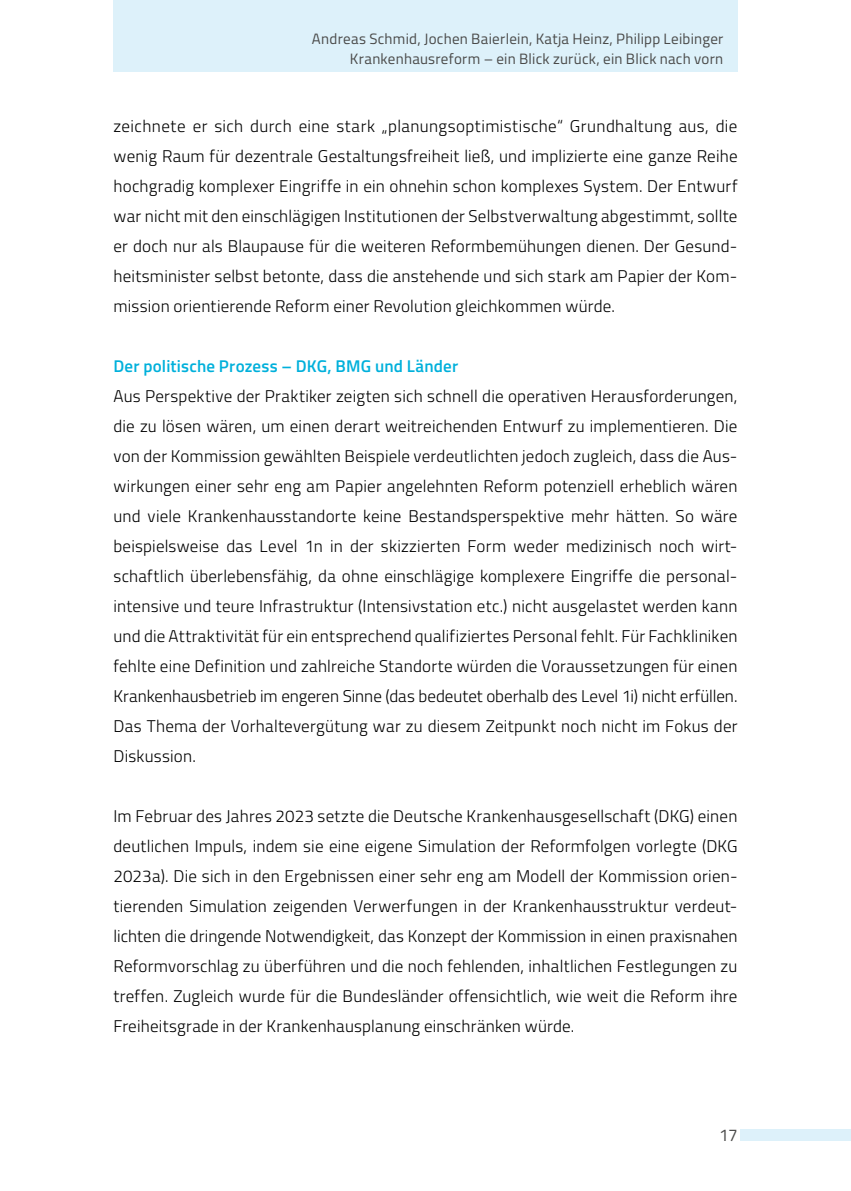
<style>
.page{position:relative;width:851px;height:1191px;background:#fff}
.page>*{position:absolute;margin:0;border:0;box-sizing:border-box;transform-origin:0 0}
.t1{font:300 17px/30px "Titillium";letter-spacing:.01em;color:#000;text-align:justify}
.t2{font:600 17px "Titillium";letter-spacing:.01em;color:#00b0db}
.t3{font:17px "Titillium";color:#4a4a49}
.t4{font:15px/20px "Titillium";letter-spacing:.015em;color:#4a4a49;text-align:right}
</style>
<div class="page">
<div style="left:113px;top:0;width:624px;height:71px;background:#ddf1fa"></div>
<div style="left:740px;top:1129px;width:110px;height:11px;background:#ddf1fa"></div>
<p class="t4" style="left:312px;top:30px;width:413px">Andreas Schmid, Jochen Baierlein, Katja Heinz, Philipp Leibinger<br>Krankenhausreform – ein Blick zurück, ein Blick nach vorn</p>
<p class="t1" style="left:113px;top:111px;width:625px">zeichnete er sich durch eine stark „planungsoptimistische“ Grundhaltung aus, die wenig Raum für dezentrale Gestaltungsfreiheit ließ, und implizierte eine ganze Reihe hochgradig komplexer Eingriffe in ein ohnehin schon komplexes System. Der Entwurf war nicht mit den einschlägigen Institutionen der Selbstverwaltung abgestimmt, sollte er doch nur als Blaupause für die weiteren Reformbemühungen dienen. Der Gesund&shy;heitsminister selbst betonte, dass die anstehende und sich stark am Papier der Kom&shy;mission orientierende Reform einer Revolution gleichkommen würde.</p>
<p class="t2" style="left:113px;top:360px;width:346px">Der politische Prozess – DKG, BMG und Länder</p>
<p class="t1" style="left:113px;top:381px;width:625px">Aus Perspektive der Praktiker zeigten sich schnell die operativen Herausforderungen, die zu lösen wären, um einen derart weitreichenden Entwurf zu implementieren. Die von der Kommission gewählten Beispiele verdeutlichten jedoch zugleich, dass die Aus&shy;wirkungen einer sehr eng am Papier angelehnten Reform potenziell erheblich wären und viele Krankenhausstandorte keine Bestandsperspektive mehr hätten. So wäre beispielsweise das Level 1n in der skizzierten Form weder medizinisch noch wirt&shy;schaftlich überlebensfähig, da ohne einschlägige komplexere Eingriffe die personal&shy;intensive und teure Infrastruktur (Intensivstation etc.) nicht ausgelastet werden kann und die Attraktivität für ein entsprechend qualifiziertes Personal fehlt. Für Fachkliniken fehlte eine Definition und zahlreiche Standorte würden die Voraussetzungen für einen Krankenhausbetrieb im engeren Sinne (das bedeutet oberhalb des Level 1i) nicht erfüllen.<br>Das Thema der Vorhaltevergütung war zu diesem Zeitpunkt noch nicht im Fokus der Diskussion.</p>
<p class="t1" style="left:113px;top:801px;width:625px">Im Februar des Jahres 2023 setzte die Deutsche Krankenhausgesellschaft (DKG) einen deutlichen Impuls, indem sie eine eigene Simulation der Reformfolgen vorlegte (DKG 2023a). Die sich in den Ergebnissen einer sehr eng am Modell der Kommission orien&shy;tierenden Simulation zeigenden Verwerfungen in der Krankenhausstruktur verdeut&shy;lichten die dringende Notwendigkeit, das Konzept der Kommission in einen praxisnahen Reformvorschlag zu überführen und die noch fehlenden, inhaltlichen Festlegungen zu treffen. Zugleich wurde für die Bundesländer offensichtlich, wie weit die Reform ihre Freiheitsgrade in der Krankenhausplanung einschränken würde.</p>
<p class="t3" style="left:719px;top:1128px;width:20px">17</p>
</div>
